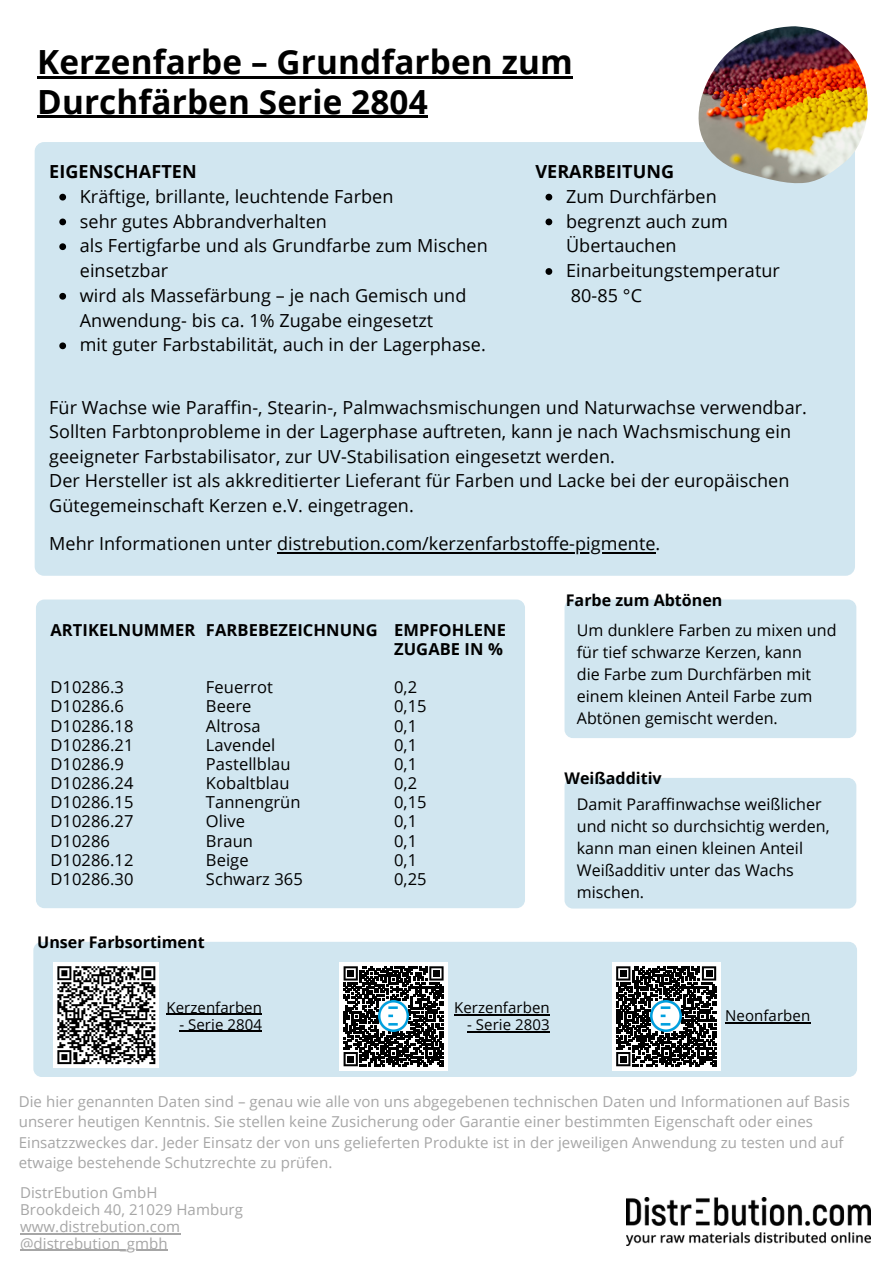
<style>
.page{position:relative;width:894px;height:1264px;background:#fff}
.page>*{position:absolute;margin:0;border:0;box-sizing:border-box;transform-origin:0 0}
.t1{font:700 33.3px/39.5px "Open Sans";letter-spacing:.005em;color:#000}
.t2{font:18px/24.8px "Open Sans";letter-spacing:.005em;color:#000}
.t3{font:700 18px "Open Sans";letter-spacing:.005em;color:#000}
.t4{font:16.5px/19.2px "Open Sans";letter-spacing:.005em;color:#000}
.t5{font:700 16.5px/19.2px "Open Sans";letter-spacing:.005em;color:#000}
.t6{font:16.05px/22px "Open Sans";color:#000}
.t7{font:700 16.05px "Open Sans";color:#000}
.t8{font:15px/20.2px "Open Sans";letter-spacing:.005em;color:#a6a6a6}
.t9{font:15px "Open Sans";letter-spacing:.005em;color:#000}
</style>
<div class="page">
<div style="left:35px;top:142px;width:819px;height:433px;background:#d1e6f0;border-radius:9px"></div>
<svg style="left:545px;top:194px;width:7px;height:6px"></svg>
<svg style="left:545px;top:218px;width:7px;height:7px"></svg>
<svg style="left:545px;top:268px;width:7px;height:7px"></svg>
<img style="left:626px;top:1197px;width:244px;height:48px">
<img style="left:698px;top:26px;width:170px;height:157px">
<div style="left:36px;top:599px;width:489px;height:309px;background:#d1e6f0;border-radius:8px"></div>
<div style="left:564px;top:778px;width:292px;height:130px;background:#d1e6f0;border-radius:8px"></div>
<div style="left:564px;top:599px;width:292px;height:139px;background:#d1e6f0;border-radius:8px"></div>
<div style="left:33px;top:941px;width:823px;height:135px;background:#d1e6f0;border-radius:8px"></div>
<div style="left:53px;top:962px;width:106px;height:106px;background:#fff"></div>
<svg style="left:57px;top:966px;width:99px;height:99px"></svg>
<div style="left:339px;top:962px;width:108px;height:108px;background:#fff"></div>
<svg style="left:343px;top:966px;width:100px;height:100px"></svg>
<img style="left:378px;top:1000px;width:31px;height:31px">
<div style="left:612px;top:962px;width:108px;height:108px;background:#fff"></div>
<svg style="left:616px;top:966px;width:100px;height:100px"></svg>
<img style="left:650px;top:1000px;width:31px;height:31px">
<hr style="left:37px;top:76px;width:535px;height:3px;background:#000">
<hr style="left:37px;top:116px;width:171px;height:2px;background:#000">
<hr style="left:208px;top:116px;width:220px;height:2px;background:#000">
<hr style="left:20px;top:1232px;width:160px;height:2px;background:#a6a6a6">
<hr style="left:20px;top:1249px;width:148px;height:1px;background:#a6a6a6">
<hr style="left:454px;top:1014px;width:95px;height:1px;background:#000">
<hr style="left:467px;top:1031px;width:82px;height:1px;background:#000">
<hr style="left:166px;top:1013px;width:96px;height:1px;background:#000">
<hr style="left:179px;top:1030px;width:83px;height:1px;background:#000">
<svg style="left:59px;top:194px;width:7px;height:6px"></svg>
<svg style="left:59px;top:218px;width:7px;height:7px"></svg>
<svg style="left:59px;top:243px;width:7px;height:7px"></svg>
<svg style="left:59px;top:293px;width:7px;height:7px"></svg>
<svg style="left:59px;top:342px;width:7px;height:7px"></svg>
<hr style="left:277px;top:552px;width:378px;height:1px;background:#000">
<hr style="left:725px;top:1022px;width:85px;height:1px;background:#000">
<h1 class="t1" style="left:37px;top:41px;width:537px">Kerzenfarbe – Grundfarben zum<br>Durchfärben Serie 2804</h1>
<p class="t3" style="left:49px;top:159px;width:149px">EIGENSCHAFTEN</p>
<p class="t2" style="left:80px;top:183px;width:409px">Kräftige, brillante, leuchtende Farben<br>sehr gutes Abbrandverhalten<br>als Fertigfarbe und als Grundfarbe zum Mischen einsetzbar<br>wird als Massefärbung – je nach Gemisch und Anwendung- bis ca. 1% Zugabe eingesetzt<br>mit guter Farbstabilität, auch in der Lagerphase.</p>
<p class="t3" style="left:535px;top:159px;width:140px">VERARBEITUNG</p>
<p class="t2" style="left:566px;top:183px;width:215px">Zum Durchfärben begrenzt auch zum<br>Übertauchen<br>Einarbeitungstemperatur<br>80-85 °C</p>
<p class="t2" style="left:49px;top:394px;width:759px">Für Wachse wie Paraffin-, Stearin-, Palmwachsmischungen und Naturwachse verwendbar.<br>Sollten Farbtonprobleme in der Lagerphase auftreten, kann je nach Wachsmischung ein geeigneter Farbstabilisator, zur UV-Stabilisation eingesetzt werden.<br>Der Hersteller ist als akkreditierter Lieferant für Farben und Lacke bei der europäischen Gütegemeinschaft Kerzen e.V. eingetragen.</p>
<p class="t2" style="left:49px;top:531px;width:612px">Mehr Informationen unter distrebution.com/kerzenfarbstoffe-pigmente.</p>
<p class="t5" style="left:50px;top:620px;width:146px">ARTIKELNUMMER</p>
<p class="t5" style="left:206px;top:620px;width:173px">FARBEBEZEICHNUNG</p>
<p class="t4" style="left:50px;top:677px;width:84px">D10286.3<br>D10286.6<br>D10286.18<br>D10286.21<br>D10286.9<br>D10286.24<br>D10286.15<br>D10286.27<br>D10286<br>D10286.12<br>D10286.30</p>
<p class="t4" style="left:206px;top:677px;width:98px">Feuerrot<br>Beere<br>Altrosa<br>Lavendel<br>Pastellblau<br>Kobaltblau<br>Tannengrün<br>Olive<br>Braun<br>Beige<br>Schwarz 365</p>
<p class="t5" style="left:394px;top:620px;width:113px">EMPFOHLENE<br>ZUGABE IN %</p>
<p class="t4" style="left:394px;top:677px;width:34px">0,2<br>0,15<br>0,1<br>0,1<br>0,1<br>0,2<br>0,15<br>0,1<br>0,1<br>0,1<br>0,25</p>
<p class="t7" style="left:37px;top:930px;width:169px">Unser Farbsortiment</p>
<p class="t7" style="left:565px;top:588px;width:158px">Farbe zum Abtönen</p>
<p class="t6" style="left:576px;top:618px;width:261px">Um dunklere Farben zu mixen und für tief schwarze Kerzen, kann<br>die Farbe zum Durchfärben mit einem kleinen Anteil Farbe zum<br>Abtönen gemischt werden.</p>
<p class="t7" style="left:564px;top:766px;width:99px">Weißadditiv</p>
<p class="t6" style="left:576px;top:792px;width:254px">Damit Paraffinwachse weißlicher und nicht so durchsichtig werden, kann man einen kleinen Anteil<br>Weißadditiv unter das Wachs mischen.</p>
<p class="t9" style="left:166px;top:996px;width:97px">Kerzenfarben</p>
<p class="t9" style="left:179px;top:1013px;width:84px">- Serie 2804</p>
<p class="t9" style="left:454px;top:996px;width:97px">Kerzenfarben</p>
<p class="t9" style="left:467px;top:1013px;width:84px">- Serie 2803</p>
<p class="t9" style="left:725px;top:1005px;width:86px">Neonfarben</p>
<p class="t8" style="left:19px;top:1090px;width:832px">Die hier genannten Daten sind – genau wie alle von uns abgegebenen technischen Daten und Informationen auf Basis unserer heutigen Kenntnis. Sie stellen keine Zusicherung oder Garantie einer bestimmten Eigenschaft oder eines Einsatzzweckes dar. Jeder Einsatz der von uns gelieferten Produkte ist in der jeweiligen Anwendung zu testen und auf etwaige bestehende Schutzrechte zu prüfen.</p>
<p class="t8" style="left:20px;top:1183px;width:224px;line-height:17px">DistrEbution GmbH<br>Brookdeich 40, 21029 Hamburg www.distrebution.com @distrebution_gmbh</p>
</div>
